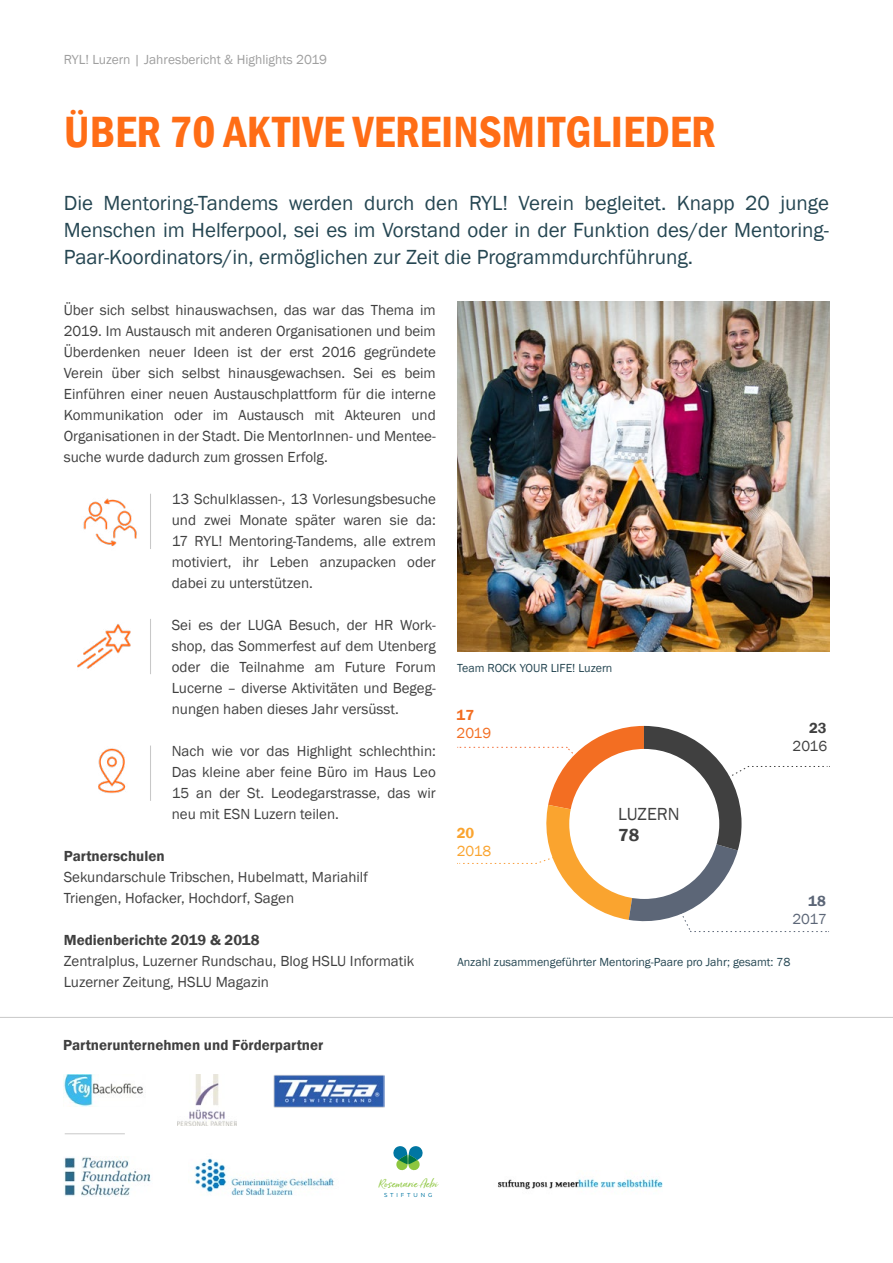
<style>
.page{position:relative;width:893px;height:1263px;background:#fff}
.page>*{position:absolute;margin:0;border:0;box-sizing:border-box;transform-origin:0 0}
.t1{font:600 condensed 45px "Franklin Gothic";color:#ff6d16}
.t2{font:21px/27px "Franklin Gothic";color:#254652;text-align:justify}
.t3{font:18px "Franklin Gothic";color:#404040}
.t4{font:600 18px "Franklin Gothic";color:#404040}
.t5{font:15px/21px "Franklin Gothic";color:#404040;text-align:justify}
.t6{font:600 15px "Franklin Gothic";color:#404040}
.t7{font:15px "Franklin Gothic";color:#f36e22}
.t8{font:15px "Franklin Gothic";color:#5c6677}
.t9{font:15px "Franklin Gothic";color:#faa42f}
.t10{font:600 15px "Franklin Gothic";color:#f36e22}
.t11{font:600 15px "Franklin Gothic";color:#5c6677}
.t12{font:600 15px "Franklin Gothic";color:#faa42f}
.t13{font:13.95px "Just Lovely Slanted Wide";color:#8dc63f}
.t14{font:13.5px "Franklin Gothic";color:#9f9f9f}
.t15{font:12px "Franklin Gothic";color:#254652}
.t16{font:5.7px "Muller";letter-spacing:.5em;color:#0076a2}
</style>
<div class="page">
<img style="left:457px;top:302px;width:372px;height:349px">
<hr style="left:150px;top:619px;width:1px;height:55px;background:#c8c8c8">
<img style="left:78px;top:624px;width:53px;height:45px">
<hr style="left:150px;top:494px;width:1px;height:55px;background:#c8c8c8">
<img style="left:83px;top:498px;width:54px;height:49px">
<hr style="left:150px;top:745px;width:1px;height:56px;background:#c8c8c8">
<img style="left:98px;top:748px;width:28px;height:45px">
<hr style="left:0;top:1017px;width:893px;height:1px;background:#c8c8c8">
<img style="left:63px;top:1074px;width:80px;height:33px">
<img style="left:177px;top:1074px;width:59px;height:51px">
<img style="left:64px;top:1157px;width:87px;height:40px">
<img style="left:195px;top:1158px;width:139px;height:38px">
<svg style="left:393px;top:1146px;width:30px;height:25px"></svg>
<img style="left:498px;top:1178px;width:165px;height:13px">
<svg style="left:457px;top:726px;width:373px;height:206px"></svg>
<div style="left:569px;top:749px;width:150px;height:150px;background:#fff;border-radius:50%"></div>
<img style="left:274px;top:1075px;width:110px;height:33px">
<hr style="left:65px;top:1133px;width:60px;height:1px;background:#c8c8c8">
<p class="t14" style="left:64px;top:51px;width:265px">RYL! Luzern | Jahresbericht &amp; Highlights 2019</p>
<h1 class="t1" style="left:64px;top:102px;width:653px">ÜBER 70 AKTIVE VEREINSMITGLIEDER</h1>
<h2 class="t2" style="left:64px;top:190px;width:767px">Die Mentoring-Tandems werden durch den RYL! Verein begleitet. Knapp 20 junge Menschen im Helferpool, sei es im Vorstand oder in der Funktion des/der Mentoring-Paar-Koordinators/in, ermöglichen zur Zeit die Programmdurchführung.</h2>
<p class="t5" style="left:64px;top:300px;width:374px">Über sich selbst hinauswachsen, das war das Thema im 2019. Im Austausch mit anderen Organisationen und beim Überdenken neuer Ideen ist der erst 2016 gegründete Verein über sich selbst hinausgewachsen. Sei es beim Einführen einer neuen Austauschplattform für die interne Kommunikation oder im Austausch mit Akteuren und Organisationen in der Stadt. Die MentorInnen- und Mentee&shy;suche wurde dadurch zum grossen Erfolg.</p>
<p class="t5" style="left:172px;top:489px;width:266px">13 Schulklassen-, 13 Vorlesungsbesuche und zwei Monate später waren sie da:<br>17 RYL! Mentoring-Tandems, alle extrem motiviert, ihr Leben anzupacken oder dabei zu unterstützen.</p>
<p class="t5" style="left:172px;top:615px;width:266px">Sei es der LUGA Besuch, der HR Work&shy;shop, das Sommerfest auf dem Utenberg oder die Teilnahme am Future Forum Lucerne – diverse Aktivitäten und Begeg&shy;nungen haben dieses Jahr versüsst.</p>
<p class="t5" style="left:172px;top:741px;width:266px">Nach wie vor das Highlight schlechthin:<br>Das kleine aber feine Büro im Haus Leo 15 an der St. Leodegarstrasse, das wir neu mit ESN Luzern teilen.</p>
<p class="t6" style="left:64px;top:847px;width:102px">Partnerschulen</p>
<p class="t5" style="left:64px;top:867px;width:306px">Sekundarschule Tribschen, Hubelmatt, Mariahilf<br>Triengen, Hofacker, Hochdorf, Sagen</p>
<p class="t6" style="left:64px;top:931px;width:197px">Medienberichte 2019 &amp; 2018</p>
<p class="t5" style="left:64px;top:951px;width:352px">Zentralplus, Luzerner Rundschau, Blog HSLU Informatik<br>Luzerner Zeitung, HSLU Magazin</p>
<p class="t6" style="left:63px;top:1036px;width:262px">Partnerunternehmen und Förderpartner</p>
<p class="t15" style="left:457px;top:661px;width:157px">Team ROCK YOUR LIFE! Luzern</p>
<p class="t10" style="left:457px;top:706px;width:19px">17</p>
<p class="t7" style="left:457px;top:724px;width:36px">2019</p>
<p class="t12" style="left:457px;top:823px;width:19px">20</p>
<p class="t9" style="left:457px;top:841px;width:36px">2018</p>
<p class="t3" style="left:618px;top:803px;width:63px">LUZERN</p>
<p class="t4" style="left:618px;top:824px;width:23px">78</p>
<p class="t6" style="left:809px;top:719px;width:19px">23</p>
<p class="t5" style="left:793px;top:736px;width:36px">2016</p>
<p class="t11" style="left:808px;top:892px;width:19px">18</p>
<p class="t8" style="left:792px;top:910px;width:36px">2017</p>
<p class="t15" style="left:457px;top:955px;width:335px">Anzahl zusammengeführter Mentoring-Paare pro Jahr; gesamt: 78</p>
<p class="t13" style="left:378px;top:1175px;width:61px">Rosemarie Aebi</p>
<p class="t16" style="left:384px;top:1192px;width:50px">STIFTUNG</p>
</div>
